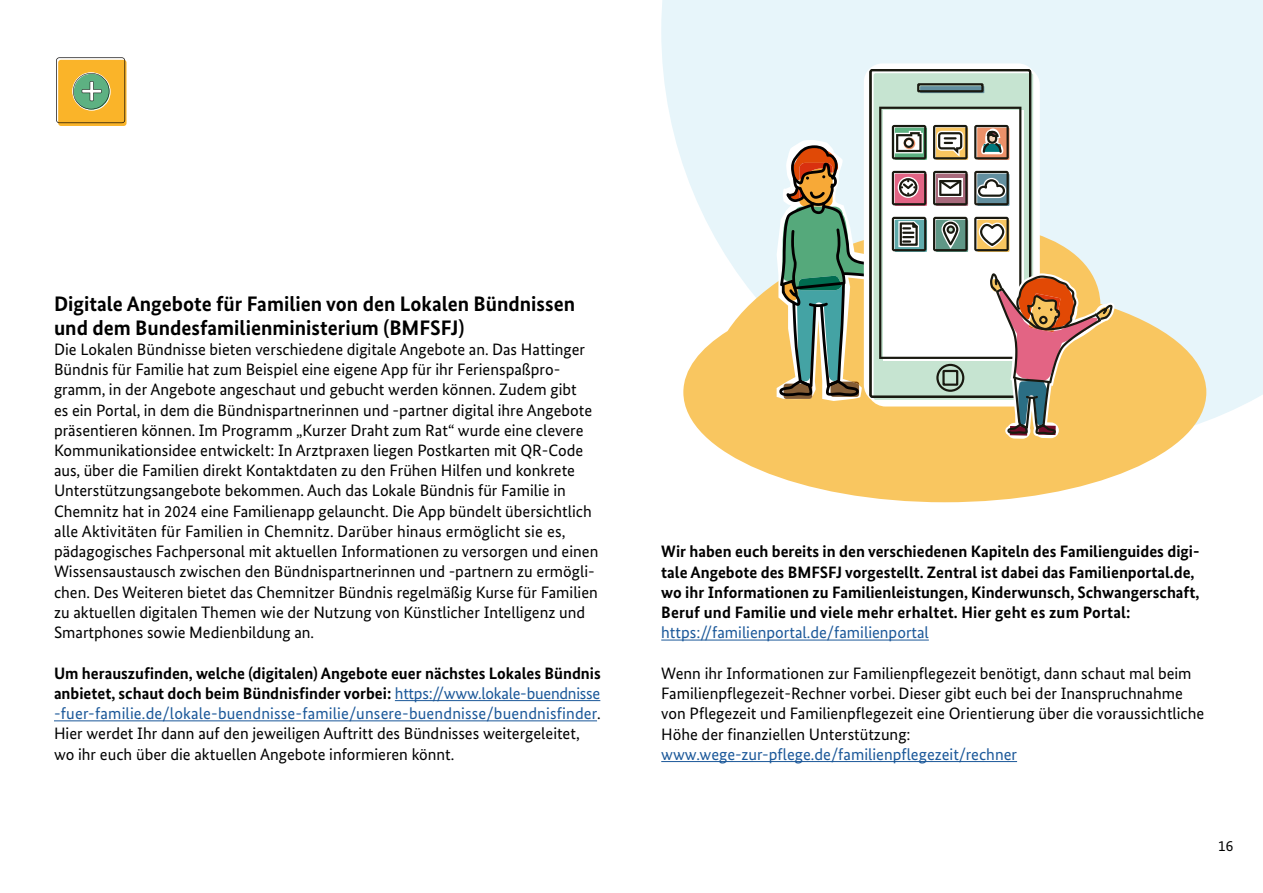
<style>
.page{position:relative;width:1263px;height:893px;background:#fff}
.page>*{position:absolute;margin:0;border:0;box-sizing:border-box;transform-origin:0 0}
.t1{font:700 21px/24px "Bundes Sans";color:#000}
.t2{font:16.5px/20.2px "Bundes Sans";color:#000}
.t3{font:700 16.5px/20.2px "Bundes Sans";color:#000}
.t4{font:16.5px "Bundes Sans";color:#1b5899}
.t5{font:15px "Bundes Sans";color:#000}
.s1{font-weight:700}
.s2{color:#1b5899}
</style>
<div class="page">
<svg style="left:661px;top:0;width:602px;height:421px;fill:#e7f5fa"></svg>
<hr style="left:395px;top:700px;width:205px;height:1px;background:#1b5899">
<hr style="left:54px;top:720px;width:543px;height:1px;background:#1b5899">
<hr style="left:661px;top:640px;width:268px;height:1px;background:#1b5899">
<hr style="left:661px;top:761px;width:356px;height:1px;background:#1b5899">
<div style="left:58px;top:60px;width:69px;height:66px;background:linear-gradient(to right,#fab429,#fab429);border-radius:3px"></div>
<svg style="left:56px;top:57px;width:69px;height:66px"></svg>
<svg style="left:683px;top:207px;width:523px;height:295px;fill:#f9c660"></svg>
<svg style="left:864px;top:63px;width:176px;height:44px"></svg>
<svg style="left:869px;top:69px;width:162px;height:38px;fill:#c6e4d1"></svg>
<svg style="left:777px;top:107px;width:338px;height:332px"></svg>
<p class="t1" style="left:54px;top:291px;width:523px">Digitale Angebote für Familien von den Lokalen Bündnissen und dem Bundesfamilienministerium (BMFSFJ)</p>
<p class="t2" style="left:54px;top:339px;width:546px">Die Lokalen Bündnisse bieten verschiedene digitale Angebote an. Das Hattinger Bündnis für Familie hat zum Beispiel eine eigene App für ihr Ferienspaßpro&shy;gramm, in der Angebote angeschaut und gebucht werden können. Zudem gibt<br>es ein Portal, in dem die Bündnispartnerinnen und -partner digital ihre Angebote präsentieren können. Im Programm „Kurzer Draht zum Rat“ wurde eine clevere Kommunikationsidee entwickelt: In Arztpraxen liegen Postkarten mit QR-Code aus, über die Familien direkt Kontaktdaten zu den Frühen Hilfen und konkrete Unterstützungsangebote bekommen. Auch das Lokale Bündnis für Familie in Chemnitz hat in 2024 eine Familienapp gelauncht. Die App bündelt übersichtlich alle Aktivitäten für Familien in Chemnitz. Darüber hinaus ermöglicht sie es, pädagogisches Fachpersonal mit aktuellen Informationen zu versorgen und einen Wissensaustausch zwischen den Bündnispartnerinnen und -partnern zu ermögli&shy;chen. Des Weiteren bietet das Chemnitzer Bündnis regelmäßig Kurse für Familien zu aktuellen digitalen Themen wie der Nutzung von Künstlicher Intelligenz und Smartphones sowie Medienbildung an.</p>
<p class="t2" style="left:54px;top:663px;width:548px"><span class="s1">Um herauszufinden, welche (digitalen) Angebote euer nächstes Lokales Bündnis anbietet, schaut doch beim Bündnisfinder vorbei:</span> <span class="s2">https://www.lokale-buendnisse -fuer-familie.de/lokale-buendnisse-familie/unsere-buendnisse/buendnisfinder</span>.<br>Hier werdet Ihr dann auf den jeweiligen Auftritt des Bündnisses weitergeleitet, wo ihr euch über die aktuellen Angebote informieren könnt.</p>
<p class="t3" style="left:661px;top:542px;width:540px">Wir haben euch bereits in den verschiedenen Kapiteln des Familienguides digi&shy;tale Angebote des BMFSFJ vorgestellt. Zentral ist dabei das Familienportal.de, wo ihr Informationen zu Familienleistungen, Kinderwunsch, Schwangerschaft, Beruf und Familie und viele mehr erhaltet. Hier geht es zum Portal:</p>
<p class="t4" style="left:661px;top:623px;width:269px">https://familienportal.de/familienportal</p>
<p class="t2" style="left:661px;top:663px;width:545px">Wenn ihr Informationen zur Familienpflegezeit benötigt, dann schaut mal beim Familienpflegezeit-Rechner vorbei. Dieser gibt euch bei der Inanspruchnahme von Pflegezeit und Familienpflegezeit eine Orientierung über die voraussichtliche Höhe der finanziellen Unterstützung:</p>
<p class="t4" style="left:661px;top:745px;width:357px">www.wege-zur-pflege.de/familienpflegezeit/rechner</p>
<p class="t5" style="left:1218px;top:837px;width:16px">16</p>
</div>
